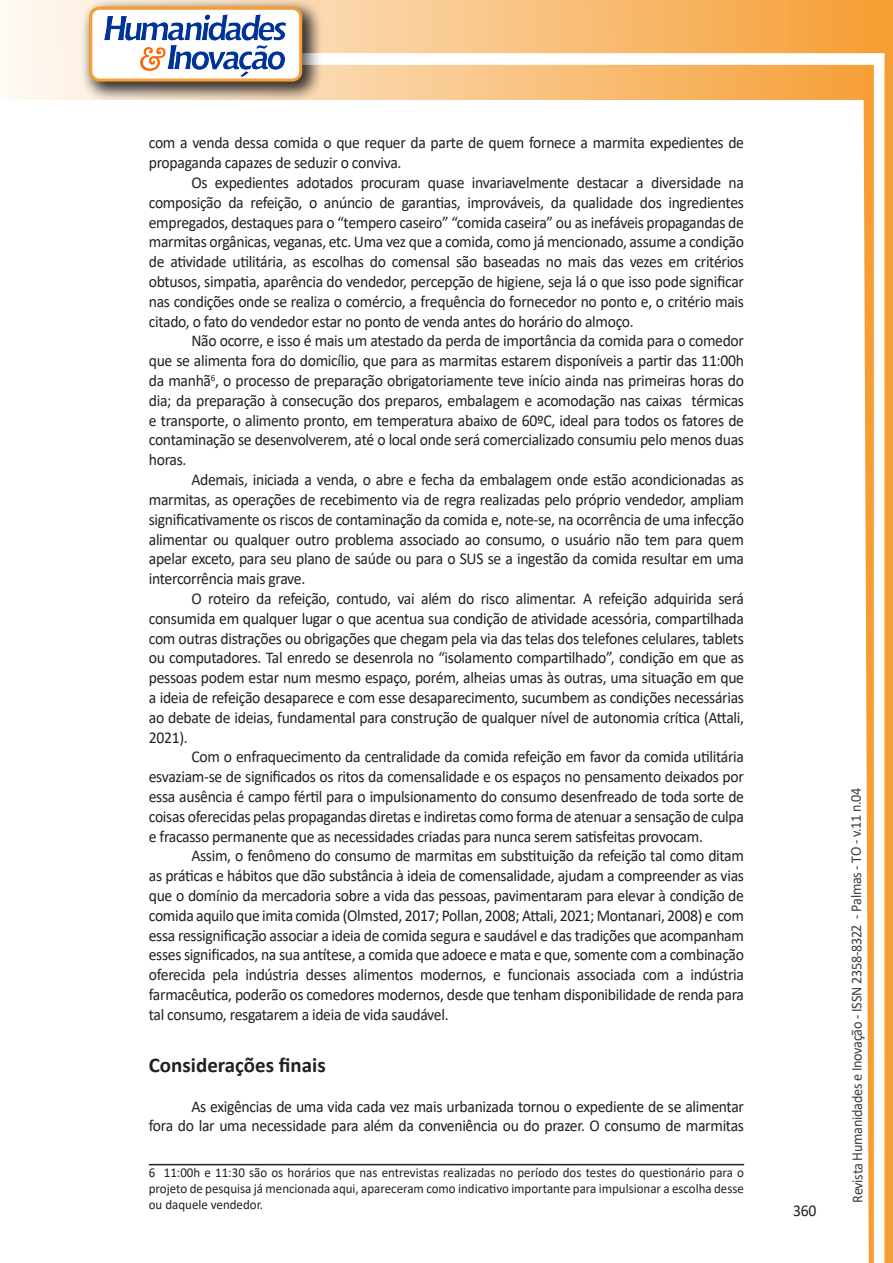
<style>
.page{position:relative;width:893px;height:1263px;background:#fff}
.page>*{position:absolute;margin:0;border:0;box-sizing:border-box;transform-origin:0 0}
.Titulo_2{font:700 21px "Calibri";color:#231f20}
.texto{font:16.5px/19.8px "Calibri";letter-spacing:-.02em;color:#231f20;text-align:justify;scale:.95 1}
.t1{font:15px "Calibri";letter-spacing:-.025em;color:#3e3e3f;scale:.95 1}
.Rodapé{font:13.5px/16.2px "Calibri";color:#231f20;text-align:justify;scale:.96 1}
</style>
<div class="page">
<svg style="left:5px;top:0;width:858px;height:100px;background:#f9c484"></svg>
<div style="left:302px;top:53px;width:582px;height:12px;background:#fff;border:2px solid #fff"></div>
<svg style="left:863px;top:0;width:30px;height:1263px"></svg>
<div style="left:81px;top:0;width:241px;height:102px;background:#231f20;opacity:.75"></div>
<div style="left:91px;top:8px;width:210px;height:72px;background:#fff;border-radius:9px"></div>
<img style="left:104px;top:14px;width:181px;height:62px">
<div style="left:89px;top:7px;width:213px;height:75px;border:3px solid #f69e34;border-radius:9px"></div>
<hr style="left:149px;top:1164px;width:595px;height:1px;background:#231f20">
<p class="texto" style="left:149px;top:133px;width:628px">com a venda dessa comida o que requer da parte de quem fornece a marmita expedientes de propaganda capazes de seduzir o conviva.</p>
<p class="texto" style="left:149px;top:172px;width:628px;text-indent:43px">Os expedientes adotados procuram quase invariavelmente destacar a diversidade na composição da refeição, o anúncio de garantias, improváveis, da qualidade dos ingredientes empregados, destaques para o “tempero caseiro” “comida caseira” ou as inefáveis propagandas de marmitas orgânicas, veganas, etc. Uma vez que a comida, como já mencionado, assume a condição de atividade utilitária, as escolhas do comensal são baseadas no mais das vezes em critérios obtusos, simpatia, aparência do vendedor, percepção de higiene, seja lá o que isso pode significar nas condições onde se realiza o comércio, a frequência do fornecedor no ponto e, o critério mais citado, o fato do vendedor estar no ponto de venda antes do horário do almoço.</p>
<p class="texto" style="left:149px;top:331px;width:628px;text-indent:43px">Não ocorre, e isso é mais um atestado da perda de importância da comida para o comedor que se alimenta fora do domicílio, que para as marmitas estarem disponíveis a partir das 11:00h da manhã<sup>6</sup>, o processo de preparação obrigatoriamente teve início ainda nas primeiras horas do dia; da preparação à consecução dos preparos, embalagem e acomodação nas caixas térmicas e transporte, o alimento pronto, em temperatura abaixo de 60ºC, ideal para todos os fatores de contaminação se desenvolverem, até o local onde será comercializado consumiu pelo menos duas horas.</p>
<p class="texto" style="left:149px;top:469px;width:628px;text-indent:43px">Ademais, iniciada a venda, o abre e fecha da embalagem onde estão acondicionadas as marmitas, as operações de recebimento via de regra realizadas pelo próprio vendedor, ampliam significativamente os riscos de contaminação da comida e, note-se, na ocorrência de uma infecção alimentar ou qualquer outro problema associado ao consumo, o usuário não tem para quem apelar exceto, para seu plano de saúde ou para o SUS se a ingestão da comida resultar em uma intercorrência mais grave.</p>
<p class="texto" style="left:149px;top:588px;width:628px;text-indent:43px">O roteiro da refeição, contudo, vai além do risco alimentar. A refeição adquirida será consumida em qualquer lugar o que acentua sua condição de atividade acessória, compartilhada com outras distrações ou obrigações que chegam pela via das telas dos telefones celulares, tablets ou computadores. Tal enredo se desenrola no “isolamento compartilhado”, condição em que as pessoas podem estar num mesmo espaço, porém, alheias umas às outras, uma situação em que a ideia de refeição desaparece e com esse desaparecimento, sucumbem as condições necessárias ao debate de ideias, fundamental para construção de qualquer nível de autonomia crítica (Attali, 2021).</p>
<p class="texto" style="left:149px;top:746px;width:628px;text-indent:43px">Com o enfraquecimento da centralidade da comida refeição em favor da comida utilitária esvaziam-se de significados os ritos da comensalidade e os espaços no pensamento deixados por essa ausência é campo fértil para o impulsionamento do consumo desenfreado de toda sorte de coisas oferecidas pelas propagandas diretas e indiretas como forma de atenuar a sensação de culpa e fracasso permanente que as necessidades criadas para nunca serem satisfeitas provocam.</p>
<p class="texto" style="left:149px;top:845px;width:628px;text-indent:43px">Assim, o fenômeno do consumo de marmitas em substituição da refeição tal como ditam as práticas e hábitos que dão substância à ideia de comensalidade, ajudam a compreender as vias que o domínio da mercadoria sobre a vida das pessoas, pavimentaram para elevar à condição de comida aquilo que imita comida (Olmsted, 2017; Pollan, 2008; Attali, 2021; Montanari, 2008) e com essa ressignificação associar a ideia de comida segura e saudável e das tradições que acompanham esses significados, na sua antítese, a comida que adoece e mata e que, somente com a combinação oferecida pela indústria desses alimentos modernos, e funcionais associada com a indústria farmacêutica, poderão os comedores modernos, desde que tenham disponibilidade de renda para tal consumo, resgatarem a ideia de vida saudável.</p>
<p class="Titulo_2" style="left:149px;top:1050px;width:178px">Considerações finais</p>
<p class="texto" style="left:149px;top:1096px;width:628px;text-align:right">As exigências de uma vida cada vez mais urbanizada tornou o expediente de se alimentar<br>fora do lar uma necessidade para além da conveniência ou do prazer. O consumo de marmitas</p>
<p class="Rodapé" style="left:149px;top:1164px;width:621px">6 11:00h e 11:30 são os horários que nas entrevistas realizadas no período dos testes do questionário para o projeto de pesquisa já mencionada aqui, apareceram como indicativo importante para impulsionar a escolha desse ou daquele vendedor.</p>
<p class="texto" style="left:793px;top:1200px;width:26px">360</p>
<p class="t1" style="left:846px;top:1203px;width:439px;rotate:-90deg">Revista Humanidades e Inovação - ISSN 2358-8322 - Palmas - TO - v.11 n.04</p>
</div>
